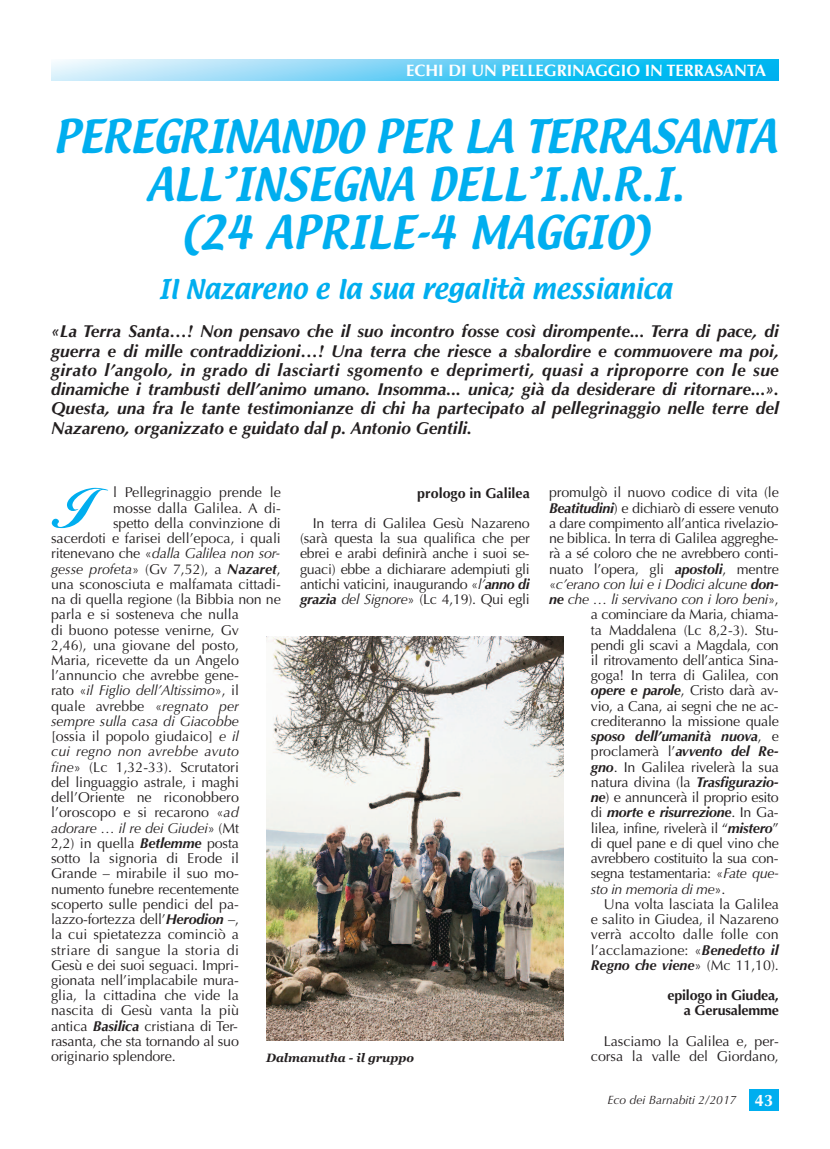
<style>
.page{position:relative;width:830px;height:1149px;background:#fff}
.page>*{position:absolute;margin:0;border:0;box-sizing:border-box;transform-origin:0 0}
.t1{font:57.75px "Alison Laser";color:#00aeef}
.t2{font:40.5px/48px "Textile";letter-spacing:-.02em;color:#00aeef;text-align:center}
.t3{font:24px "Textile";color:#00aeef}
.t4{font:italic 700 17.25px/19.2px "Optima";color:#231f20;text-align:justify}
.t5{font:700 16.5px "Optima";color:#fff}
.t6{font:14.25px/15.1px "Optima";letter-spacing:-.01em;color:#231f20;text-align:justify}
.t7{font:italic 14.25px "Optima";letter-spacing:-.01em;color:#231f20}
.t8{font:italic 700 14.25px "Optima";letter-spacing:-.01em;color:#231f20}
.t9{font:700 14.25px/15.1px "Optima";letter-spacing:-.015em;color:#231f20;text-align:right}
.t10{font:14.25px "Optima";letter-spacing:.025em;color:#231f20}
.t11{font:italic 14.25px "Optima";letter-spacing:.01em;color:#231f20}
.t12{font:italic 12px "Optima";color:#231f20}
.t13{font:italic 700 12px "Georgia";color:#231f20}
.s1{font-style:italic}
.s2{font-weight:700;font-style:italic}
.s3{font-style:normal}
.s4{font-weight:700}
.s5{font-weight:400;font-style:normal}
.s6{font-weight:700;font-style:normal;font-size:16.5px;color:#fff}
</style>
<div class="page">
<svg style="left:51px;top:60px;width:727px;height:21px;background:#65d0f5"></svg>
<div style="left:748px;top:1089px;width:30px;height:21px;background:#00aeef"></div>
<img style="left:266px;top:636px;width:297px;height:403px">
<p class="t5" style="left:406px;top:61px;width:361px">ECHI DI UN PELLEGRINAGGIO IN TERRASANTA</p>
<h2 class="t2" style="left:53px;top:115px;width:724px">PEREGRINANDO PER LA TERRASANTA<br>ALL’INSEGNA DELL’I.N.R.I.<br>(24 APRILE-4 MAGGIO)</h2>
<h3 class="t3" style="left:158px;top:276px;width:514px">Il Nazareno e la sua regalità messianica</h3>
<p class="t4" style="left:51px;top:322px;width:729px">«La Terra Santa…! Non pensavo che il suo incontro fosse così dirompente... Terra di pace, di guerra e di mille contraddizioni…! Una terra che riesce a sbalordire e commuovere ma poi, girato l’angolo, in grado di lasciarti sgomento e deprimerti, quasi a riproporre con le sue dinamiche i trambusti dell’animo umano. Insomma... unica; già da desiderare di ritornare...».<br>Questa, una fra le tante testimonianze di chi ha partecipato al pellegrinaggio nelle terre del Nazareno, organizzato e guidato dal p. Antonio Gentili.</p>
<h1 class="t1" style="left:51px;top:488px;width:36px">I</h1>
<p class="t6" style="left:113px;top:485px;width:169px">l Pellegrinaggio prende le</p>
<p class="t9" style="left:417px;top:485px;width:114px">prologo in Galilea</p>
<p class="t6" style="left:300px;top:515px;width:231px;text-indent:13px">In terra di Galilea Gesù Nazareno (sarà questa la sua qualifica che per ebrei e arabi definirà anche i suoi se&shy;guaci) ebbe a dichiarare adempiuti gli antichi vaticini, inaugurando «<span class="s1">l’</span><span class="s2">anno di grazia</span> <span class="s1">del Signore</span>» (Lc 4,19). Qui egli</p>
<p class="t6" style="left:113px;top:500px;width:169px">mosse dalla Galilea. A di-</p>
<p class="t6" style="left:113px;top:515px;width:169px">spetto della convinzione di</p>
<p class="t6" style="left:51px;top:530px;width:231px">sacerdoti e farisei dell’epoca, i quali</p>
<p class="t7" style="left:51px;top:545px;width:230px"><span class="s3">ritenevano che «</span>dalla Galilea non sor-</p>
<p class="t7" style="left:51px;top:560px;width:231px">gesse profeta<span class="s3">» (Gv 7,52), a</span> <span class="s4">Nazaret</span><span class="s3">,</span></p>
<p class="t6" style="left:51px;top:576px;width:231px">una sconosciuta e malfamata cittadi-</p>
<p class="t6" style="left:51px;top:591px;width:231px">na di quella regione (la Bibbia non ne</p>
<p class="t6" style="left:51px;top:607px;width:189px">parla e si sosteneva che nulla</p>
<p class="t6" style="left:51px;top:622px;width:189px">di buono potesse venirne, Gv</p>
<p class="t6" style="left:51px;top:637px;width:189px">2,46), una giovane del posto,</p>
<p class="t6" style="left:51px;top:652px;width:189px">Maria, ricevette da un Angelo</p>
<p class="t6" style="left:51px;top:667px;width:189px">l’annuncio che avrebbe gene-</p>
<p class="t7" style="left:51px;top:682px;width:189px"><span class="s3">rato «</span>il Figlio dell’Altissimo<span class="s3">», il</span></p>
<p class="t6" style="left:51px;top:698px;width:189px">quale avrebbe «<span class="s1">regnato per</span></p>
<p class="t7" style="left:51px;top:712px;width:189px">sempre sulla casa di Giacobbe</p>
<p class="t6" style="left:51px;top:728px;width:189px">[ossia il popolo giudaico] <span class="s1">e il</span></p>
<p class="t11" style="left:51px;top:743px;width:189px">cui regno non avrebbe avuto</p>
<p class="t6" style="left:51px;top:759px;width:189px"><span class="s1">fine</span>» (Lc 1,32-33). Scrutatori</p>
<p class="t6" style="left:51px;top:774px;width:189px">del linguaggio astrale, i maghi</p>
<p class="t6" style="left:51px;top:789px;width:189px">dell’Oriente ne riconobbero</p>
<p class="t6" style="left:51px;top:804px;width:189px">l’oroscopo e si recarono «<span class="s1">ad</span></p>
<p class="t7" style="left:51px;top:819px;width:189px">adorare … il re dei Giudei<span class="s3">» (Mt</span></p>
<p class="t6" style="left:51px;top:835px;width:189px">2,2) in quella <span class="s2">Betlemme</span> posta</p>
<p class="t6" style="left:51px;top:850px;width:189px">sotto la signoria di Erode il</p>
<p class="t6" style="left:51px;top:865px;width:189px">Grande – mirabile il suo mo-</p>
<p class="t6" style="left:51px;top:881px;width:189px">numento funebre recentemente</p>
<p class="t6" style="left:51px;top:896px;width:189px">scoperto sulle pendici del pa-</p>
<p class="t6" style="left:51px;top:911px;width:189px">lazzo-fortezza dell’<span class="s2">Herodion</span> –,</p>
<p class="t6" style="left:51px;top:926px;width:189px">la cui spietatezza cominciò a</p>
<p class="t10" style="left:51px;top:941px;width:189px">striare di sangue la storia di</p>
<p class="t6" style="left:51px;top:957px;width:189px">Gesù e dei suoi seguaci. Impri-</p>
<p class="t6" style="left:51px;top:972px;width:189px">gionata nell’implacabile mura-</p>
<p class="t6" style="left:51px;top:987px;width:189px">glia, la cittadina che vide la</p>
<p class="t6" style="left:51px;top:1002px;width:189px">nascita di Gesù vanta la più</p>
<p class="t6" style="left:51px;top:1018px;width:188px">antica <span class="s2">Basilica</span> cristiana di Ter-</p>
<p class="t6" style="left:51px;top:1033px;width:189px">rasanta, che sta tornando al suo</p>
<p class="t6" style="left:51px;top:1048px;width:126px">originario splendore.</p>
<p class="t13" style="left:266px;top:1050px;width:149px">Dalmanutha - il gruppo</p>
<p class="t6" style="left:548px;top:485px;width:231px">promulgò il nuovo codice di vita (le</p>
<p class="t6" style="left:548px;top:500px;width:231px"><span class="s2">Beatitudini</span>) e dichiarò di essere venuto</p>
<p class="t6" style="left:548px;top:515px;width:231px">a dare compimento all’antica rivelazio-</p>
<p class="t6" style="left:548px;top:530px;width:231px">ne biblica. In terra di Galilea aggreghe-</p>
<p class="t6" style="left:548px;top:546px;width:231px">rà a sé coloro che ne avrebbero conti-</p>
<p class="t6" style="left:548px;top:561px;width:231px">nuato l’opera, gli <span class="s2">apostoli</span>, mentre</p>
<p class="t7" style="left:548px;top:575px;width:231px"><span class="s3">«</span>c’erano con lui e i Dodici alcune <span class="s4">don-</span></p>
<p class="t7" style="left:548px;top:590px;width:231px"><span class="s4">ne</span> che … li servivano con i loro beni<span class="s3">»,</span></p>
<p class="t6" style="left:590px;top:607px;width:189px">a cominciare da Maria, chiama-</p>
<p class="t6" style="left:590px;top:622px;width:189px">ta Maddalena (Lc 8,2-3). Stu-</p>
<p class="t6" style="left:590px;top:637px;width:189px">pendi gli scavi a Magdala, con</p>
<p class="t6" style="left:590px;top:652px;width:189px">il ritrovamento dell’antica Sina-</p>
<p class="t6" style="left:590px;top:667px;width:189px">goga! In terra di Galilea, con</p>
<p class="t6" style="left:590px;top:683px;width:189px"><span class="s2">opere e parole</span>, Cristo darà av-</p>
<p class="t6" style="left:590px;top:698px;width:189px">vio, a Cana, ai segni che ne ac-</p>
<p class="t6" style="left:590px;top:713px;width:189px">crediteranno la missione quale</p>
<p class="t8" style="left:590px;top:727px;width:189px">sposo dell’umanità nuova<span class="s5">, e</span></p>
<p class="t8" style="left:590px;top:743px;width:189px"><span class="s5">proclamerà l’</span>avvento del Re-</p>
<p class="t6" style="left:590px;top:759px;width:189px"><span class="s2">gno</span>. In Galilea rivelerà la sua</p>
<p class="t6" style="left:590px;top:774px;width:189px">natura divina (la <span class="s2">Trasfigurazio-</span></p>
<p class="t6" style="left:590px;top:789px;width:189px"><span class="s2">ne</span>) e annuncerà il proprio esito</p>
<p class="t8" style="left:590px;top:803px;width:189px"><span class="s5">di</span> morte e risurrezione<span class="s5">. In Ga-</span></p>
<p class="t6" style="left:590px;top:820px;width:189px">lilea, infine, rivelerà il “<span class="s2">mistero</span>”</p>
<p class="t6" style="left:590px;top:835px;width:189px">di quel pane e di quel vino che</p>
<p class="t6" style="left:590px;top:850px;width:189px">avrebbero costituito la sua con-</p>
<p class="t6" style="left:590px;top:865px;width:189px">segna testamentaria: «<span class="s1">Fate que-</span></p>
<p class="t7" style="left:590px;top:880px;width:136px">sto in memoria di me<span class="s3">».</span></p>
<p class="t6" style="left:603px;top:896px;width:176px">Una volta lasciata la Galilea</p>
<p class="t6" style="left:590px;top:911px;width:189px">e salito in Giudea, il Nazareno</p>
<p class="t6" style="left:590px;top:926px;width:189px">verrà accolto dalle folle con</p>
<p class="t6" style="left:590px;top:942px;width:189px">l’acclamazione: «<span class="s2">Benedetto il</span></p>
<p class="t8" style="left:590px;top:956px;width:189px">Regno che viene<span class="s5">» (Mc 11,10).</span></p>
<p class="t9" style="left:667px;top:987px;width:113px">epilogo in Giudea, a Gerusalemme</p>
<p class="t6" style="left:590px;top:1033px;width:189px;text-align:right">Lasciamo la Galilea e, per&shy;corsa la valle del Giordano,</p>
<p class="t12" style="left:607px;top:1092px;width:167px">Eco dei Barnabiti 2/2017 <span class="s6">43</span></p>
</div>
